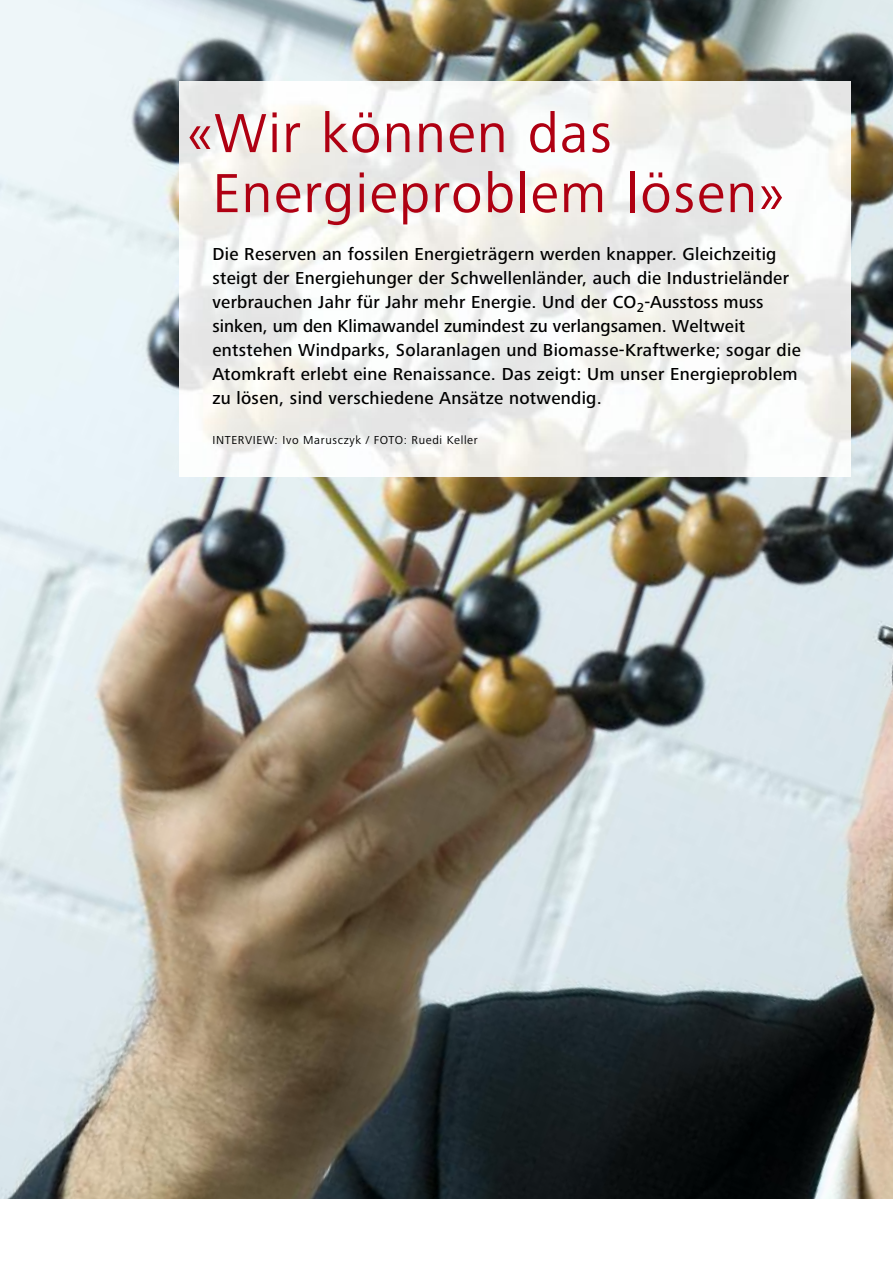
<style>
.page{position:relative;width:893px;height:1263px;background:#fff}
.page>*{position:absolute;margin:0;border:0;box-sizing:border-box;transform-origin:0 0}
.t1{font:57px/60px "Frutiger Next Pro";letter-spacing:.025em;color:#af0012}
.t2{font:500 18px/24px "Frutiger Next Pro";letter-spacing:.015em;color:#000}
.t3{font:12px "Frutiger Next Pro";letter-spacing:.055em;color:#000}
</style>
<div class="page">
<img style="left:0;top:0;width:893px;height:1199px">
<img style="left:180px;top:82px;width:670px;height:394px">
<h1 class="t1" style="left:212px;top:109px;width:573px;text-indent:-25px">«Wir können das<br>Energieproblem lösen»</h1>
<p class="t2" style="left:212px;top:244px;width:590px">Die Reserven an fossilen Energieträgern werden knapper. Gleichzeitig steigt der Energiehunger der Schwellenländer, auch die Industrieländer verbrauchen Jahr für Jahr mehr Energie. Und der CO<sub>2</sub>-Ausstoss muss sinken, um den Klimawandel zumindest zu verlangsamen. Weltweit entstehen Windparks, Solaranlagen und Biomasse-Kraftwerke; sogar die Atomkraft erlebt eine Renaissance. Das zeigt: Um unser Energieproblem zu lösen, sind verschiedene Ansätze notwendig.</p>
<p class="t3" style="left:212px;top:436px;width:267px">INTERVIEW: Ivo Marusczyk / FOTO: Ruedi Keller</p>
</div>
